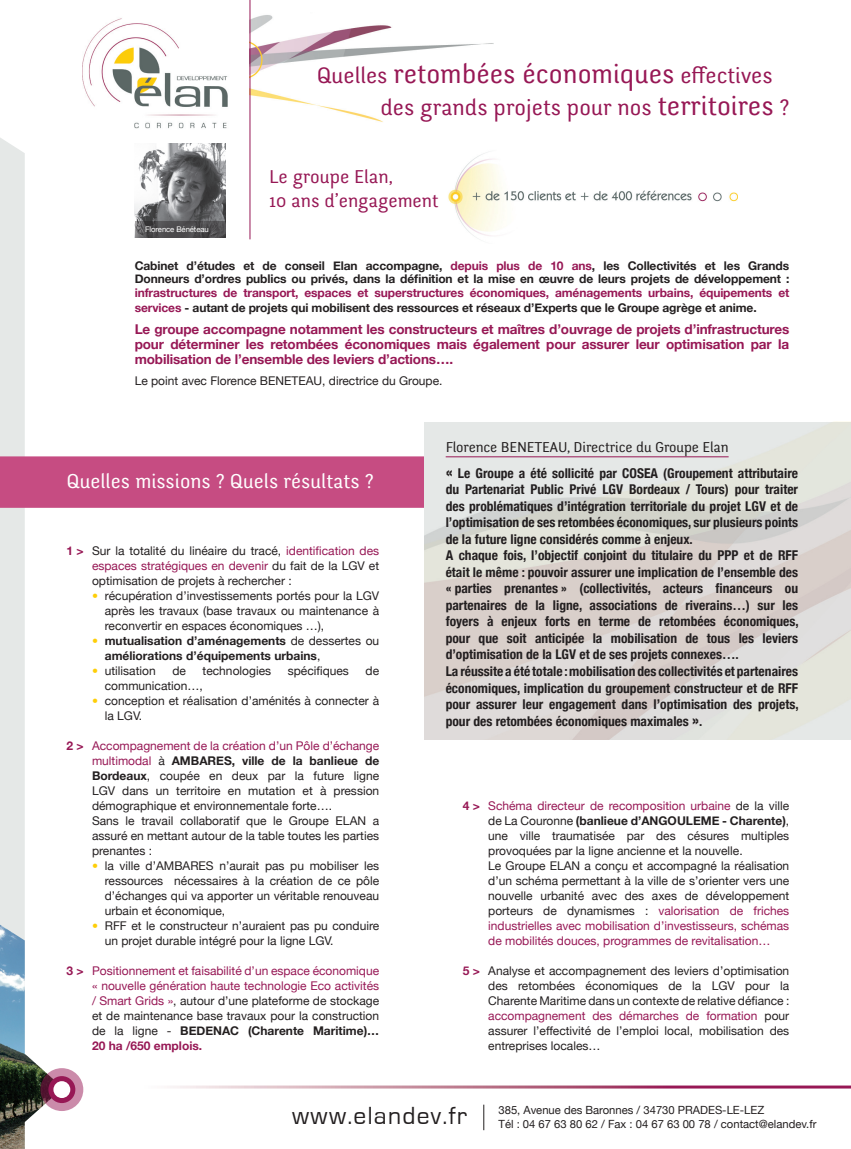
<style>
.page{position:relative;width:851px;height:1149px;background:#fff}
.page>*{position:absolute;margin:0;border:0;box-sizing:border-box;transform-origin:0 0}
.t1{font:28.05px "Fengardo";color:#971855}
.t2{font:25.5px "Eurostile";letter-spacing:.05em;color:#231f20}
.t3{font:23.4px "Fengardo";color:#971855}
.t4{font:21px "Fengardo";color:#fff}
.t5{font:19.5px/23.4px "Fengardo";color:#971855}
.t6{font:15px "Fengardo";letter-spacing:-.01em;color:#231f20}
.t7{font:700 condensed 13.5px/16.5px "Helvetica Neue";color:#231f20}
.t8{font:700 13.5px/15px "Helvetica Neue";letter-spacing:-.01em;color:#971855;text-align:justify}
.t9{font:12px/15px "Helvetica Neue";color:#231f20;text-align:justify}
.t10{font:700 12px/13.5px "Helvetica Neue";letter-spacing:-.01em;color:#231f20}
.t11{font:12px/15px "Helvetica Neue";color:#971855;text-align:justify}
.t12{font:700 12px/15px "Helvetica Neue";letter-spacing:-.01em;color:#971855}
.t13{font:11.25px/13.5px "Helvetica Neue";color:#231f20}
.t14{font:7.65px "Helvetica Neue";letter-spacing:-.01em;color:#fff}
.s1{font-size:23.4px}
.s2{font-size:28.05px}
.s3{color:#971855}
.s4{color:#231f20}
.s5{font-weight:700;color:#971855}
.s6{color:#fece08}
.s7{font-weight:400;color:#fece08}
.s8{font-weight:400}
.s9{font-weight:700}
.s10{font-weight:700;color:#231f20}
.s11{font-size:16.5px}
</style>
<div class="page">
<svg style="left:0;top:138px;width:63px;height:738px"></svg>
<svg style="left:0;top:876px;width:25px;height:42px"></svg>
<img style="left:0;top:918px;width:63px;height:230px">
<svg style="left:40px;top:1067px;width:43px;height:43px"></svg>
<svg style="left:48px;top:1075px;width:27px;height:27px"></svg>
<div style="left:53px;top:1080px;width:17px;height:17px;background:#fff;border-radius:50%"></div>
<img style="left:82px;top:18px;width:146px;height:111px">
<img style="left:135px;top:144px;width:90px;height:78px">
<svg style="left:135px;top:222px;width:90px;height:16px"></svg>
<svg style="left:483px;top:1104px;width:1px;height:25px"></svg>
<div style="left:0;top:456px;width:424px;height:51px;background:#c64c82"></div>
<hr style="left:445px;top:456px;width:283px;height:1px;background:#971855">
<img style="left:250px;top:13px;width:244px;height:196px">
<hr style="left:249px;top:0;width:1px;height:239px;background:#971855">
<img style="left:401px;top:144px;width:336px;height:95px">
<h1 class="t1" style="left:316px;top:58px;width:457px"><span class="s1">Quelles</span> retombées économiques <span class="s1">effectives</span></h1>
<h3 class="t3" style="left:380px;top:94px;width:410px">des grands projets pour nos <span class="s2">territoires</span> ?</h3>
<p class="t14" style="left:145px;top:225px;width:65px">Florence Bénéteau</p>
<h3 class="t5" style="left:269px;top:165px;width:171px">Le groupe Elan,<br>10 ans d’engagement</h3>
<p class="t10" style="left:135px;top:258px;width:656px">Cabinet d’études et de conseil Elan accompagne, <span class="s3">depuis plus de 10 ans</span>, les Collectivités et les Grands<br>Donneurs d’ordres publics ou privés, dans la définition et la mise en œuvre de leurs projets de développement :</p>
<p class="t12" style="left:135px;top:285px;width:656px">infrastructures de transport, espaces et superstructures économiques, aménagements urbains, équipements et services <span class="s4">- autant de projets qui mobilisent des ressources et réseaux d’Experts que le Groupe agrège et anime.</span></p>
<p class="t8" style="left:135px;top:322px;width:656px">Le groupe accompagne notamment les constructeurs et maîtres d’ouvrage de projets d’infrastructures pour déterminer les retombées économiques mais également pour assurer leur optimisation par la mobilisation de l’ensemble des leviers d’actions….</p>
<p class="t9" style="left:135px;top:373px;width:309px">Le point avec Florence BENETEAU, directrice du Groupe.</p>
<h3 class="t4" style="left:66px;top:469px;width:308px">Quelles missions ? Quels résultats ?</h3>
<p class="t9" style="left:92px;top:542px;width:289px;text-indent:-26px"><span class="s5">1 &gt;</span> Sur la totalité du linéaire du tracé, <span class="s3">identification des espaces stratégiques en devenir</span> du fait de la LGV et optimisation de projets à rechercher :</p>
<p class="t9" style="left:105px;top:587px;width:276px;text-indent:-13px"><span class="s6">•</span> récupération d’investissements portés pour la LGV après les travaux (base travaux ou maintenance à reconvertir en espaces économiques …),</p>
<p class="t10" style="left:105px;top:632px;width:276px;line-height:15px;text-indent:-13px"><span class="s7">•</span> mutualisation d’aménagements <span class="s8">de dessertes ou </span>améliorations d’équipements urbains<span class="s8">,</span></p>
<p class="t9" style="left:92px;top:662px;width:65px"><span class="s6">•</span> utilisation</p>
<p class="t9" style="left:172px;top:662px;width:15px">de</p>
<p class="t9" style="left:202px;top:662px;width:70px">technologies</p>
<p class="t9" style="left:288px;top:662px;width:63px">spécifiques</p>
<p class="t9" style="left:365px;top:662px;width:15px">de</p>
<p class="t9" style="left:105px;top:677px;width:100px">communication…,</p>
<p class="t9" style="left:105px;top:692px;width:276px;text-indent:-13px"><span class="s6">•</span> conception et réalisation d’aménités à connecter à la LGV.</p>
<p class="t9" style="left:92px;top:737px;width:289px;text-align:left;text-indent:-26px"><span class="s5">2 &gt;</span> <span class="s3">Accompagnement de la création d’un Pôle d’échange multimodal</span> à <span class="s9">AMBARES, ville de la banlieue de Bordeaux</span>, coupée en deux par la future ligne LGV dans un territoire en mutation et à pression démographique et environnementale forte….<br>Sans le travail collaboratif que le Groupe ELAN a assuré en mettant autour de la table toutes les parties prenantes :</p>
<p class="t9" style="left:105px;top:857px;width:276px;text-indent:-13px"><span class="s6">•</span> la ville d’AMBARES n’aurait pas pu mobiliser les ressources nécessaires à la création de ce pôle d’échanges qui va apporter un véritable renouveau urbain et économique,</p>
<p class="t9" style="left:105px;top:917px;width:276px;text-indent:-13px"><span class="s6">•</span> RFF et le constructeur n’auraient pas pu conduire un projet durable intégré pour la ligne LGV.</p>
<p class="t11" style="left:92px;top:962px;width:289px;text-indent:-26px"><span class="s9">3 &gt;</span> Positionnement et faisabilité d’un espace économique « nouvelle génération haute technologie Eco activités / Smart Grids »<span class="s4">, autour d’une plateforme de stockage et de maintenance base travaux pour la construction de la ligne -</span> <span class="s10">BEDENAC (Charente Maritime)… </span><span class="s9">20 ha /650 emplois.</span></p>
<p class="t6" style="left:445px;top:439px;width:284px">Florence BENETEAU, Directrice du Groupe Elan</p>
<p class="t7" style="left:445px;top:464px;width:354px"><span class="s11">«</span> Le Groupe a été sollicité par COSEA (Groupement attributaire du Partenariat Public Privé LGV Bordeaux / Tours) pour traiter des problématiques d’intégration territoriale du projet LGV et de l’optimisation de ses retombées économiques, sur plusieurs points de la future ligne considérés comme à enjeux.<br>A chaque fois, l’objectif conjoint du titulaire du PPP et de RFF était le même : pouvoir assurer une implication de l’ensemble des « parties prenantes » (collectivités, acteurs financeurs ou partenaires de la ligne, associations de riverains…) sur les foyers à enjeux forts en terme de retombées économiques, pour que soit anticipée la mobilisation de tous les leviers d’optimisation de la LGV et de ses projets connexes….<br>La réussite a été totale : mobilisation des collectivités et partenaires économiques, implication du groupement constructeur et de RFF pour assurer leur engagement dans l’optimisation des projets, pour des retombées économiques maximales <span class="s11">»</span>.</p>
<p class="t9" style="left:488px;top:797px;width:302px;text-align:left;text-indent:-26px"><span class="s5">4 &gt;</span> <span class="s3">Schéma directeur de recomposition urbaine</span> de la ville de La Couronne <span class="s9">(banlieue d’ANGOULEME - Charente)</span>, une ville traumatisée par des césures multiples provoquées par la ligne ancienne et la nouvelle.<br>Le Groupe ELAN a conçu et accompagné la réalisation d’un schéma permettant à la ville de s’orienter vers une nouvelle urbanité avec des axes de développement porteurs de dynamismes : <span class="s3">valorisation de friches industrielles avec mobilisation d’investisseurs, schémas de mobilités douces, programmes de revitalisation…</span></p>
<p class="t9" style="left:488px;top:962px;width:302px;text-indent:-26px"><span class="s5">5 &gt;</span> Analyse et accompagnement des leviers d’optimisation des retombées économiques de la LGV pour la Charente Maritime dans un contexte de relative défiance : <span class="s3">accompagnement des démarches de formation</span> pour assurer l’effectivité de l’emploi local, mobilisation des entreprises locales…</p>
<h2 class="t2" style="left:292px;top:1101px;width:176px">www.elandev.fr</h2>
<p class="t13" style="left:498px;top:1102px;width:319px">385, Avenue des Baronnes / 34730 PRADES-LE-LEZ<br>Tél : 04 67 63 80 62 / Fax : 04 67 63 00 78 / contact@elandev.fr</p>
</div>
